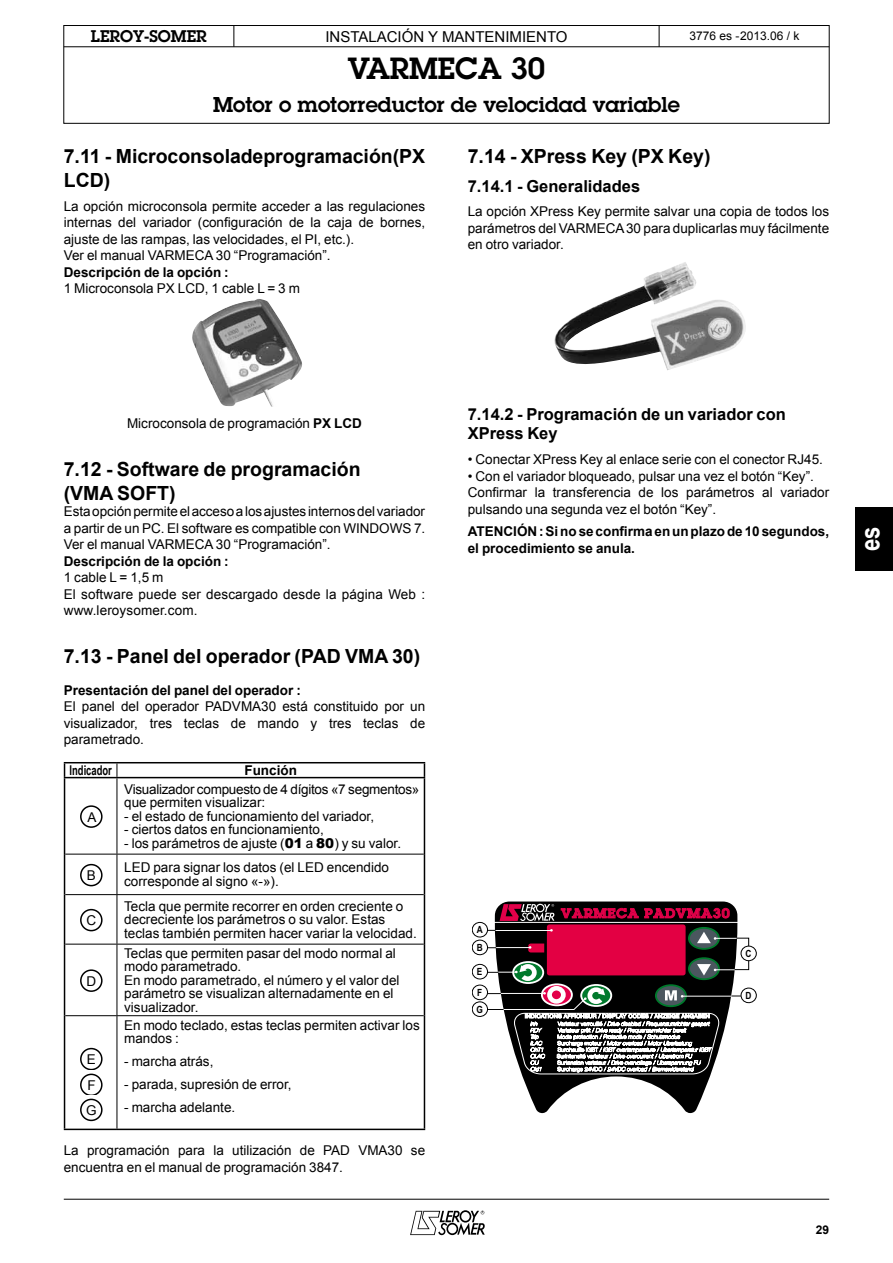
<style>
.page{position:relative;width:893px;height:1263px;background:#fff}
.page>*{position:absolute;margin:0;border:0;box-sizing:border-box;transform-origin:0 0}
.t1{font:600 30px "Lubalin Graph";color:#000}
.t2{font:700 27px "Arial Narrow";color:#fff}
.t3{font:600 21px "Lubalin Graph";color:#000}
.t4{font:700 19.5px/24px "Arial";color:#000}
.t5{font:700 16.5px/19.5px "Arial";color:#000}
.t6{font:600 16.5px "Lubalin Graph";color:#000}
.t7{font:15px "Arial";color:#000}
.t8{font:13.5px/16.5px "Arial";color:#000}
.t9{font:700 13.5px/16.5px "Arial";color:#000}
.t10{font:13.5px/13.5px "Arial";letter-spacing:-.02em;color:#000}
.t11{font:700 13.5px "Arial Narrow";color:#000;scale:.85 1}
.t12{font:600 13.05px "Lubalin Graph";letter-spacing:.07em;color:#e3004a;scale:1.05 1}
.t13{font:12px "Arial";color:#000}
.t14{font:700 12px "Arial";color:#000}
.t15{font:700 9.9px/20.7px "Arial";color:#000;scale:.84 1}
.s1{font-weight:700}
.s2{font-weight:900}
</style>
<div class="page">
<hr style="left:64px;top:1199px;width:765px;height:1px;background:#000">
<div style="left:63px;top:25px;width:767px;height:99px;border:1px solid #000"></div>
<svg style="left:233px;top:26px;width:1px;height:20px"></svg>
<svg style="left:659px;top:26px;width:1px;height:20px"></svg>
<hr style="left:64px;top:46px;width:765px;height:1px;background:#000">
<svg style="left:410px;top:1210px;width:75px;height:25px"></svg>
<img style="left:192px;top:299px;width:110px;height:108px">
<svg style="left:501px;top:901px;width:230px;height:212px"></svg>
<div style="left:472px;top:922px;width:16px;height:15px;border:1px solid #000;border-radius:50%"></div>
<div style="left:740px;top:987px;width:16px;height:16px;border:1px solid #000;border-radius:50%"></div>
<div style="left:472px;top:939px;width:16px;height:16px;border:1px solid #000;border-radius:50%"></div>
<div style="left:472px;top:964px;width:16px;height:15px;border:1px solid #000;border-radius:50%"></div>
<div style="left:472px;top:984px;width:16px;height:16px;border:1px solid #000;border-radius:50%"></div>
<div style="left:472px;top:1001px;width:16px;height:16px;border:1px solid #000;border-radius:50%"></div>
<svg style="left:487px;top:904px;width:262px;height:175px"></svg>
<div style="left:740px;top:945px;width:16px;height:16px;background:#fff;border:1px solid #000;border-radius:50%"></div>
<img style="left:554px;top:262px;width:192px;height:108px">
<div style="left:856px;top:507px;width:37px;height:64px;background:#000"></div>
<svg style="left:65px;top:763px;width:359px;height:365px"></svg>
<svg style="left:424px;top:763px;width:1px;height:14px"></svg>
<hr style="left:424px;top:1016px;width:1px;height:112px;background:#000">
<hr style="left:117px;top:1128px;width:308px;height:2px;background:#000">
<hr style="left:64px;top:1016px;width:1px;height:112px;background:#000">
<hr style="left:117px;top:1016px;width:1px;height:112px;background:#000">
<hr style="left:64px;top:1128px;width:53px;height:2px;background:#000">
<hr style="left:424px;top:944px;width:1px;height:72px;background:#000">
<hr style="left:117px;top:1015px;width:307px;height:1px;background:#000">
<hr style="left:64px;top:944px;width:1px;height:72px;background:#000">
<hr style="left:117px;top:944px;width:1px;height:71px;background:#000">
<hr style="left:65px;top:1015px;width:52px;height:1px;background:#000">
<hr style="left:424px;top:895px;width:1px;height:49px;background:#000">
<hr style="left:117px;top:944px;width:307px;height:1px;background:#000">
<hr style="left:64px;top:895px;width:1px;height:49px;background:#000">
<hr style="left:117px;top:895px;width:1px;height:49px;background:#000">
<hr style="left:65px;top:944px;width:52px;height:1px;background:#000">
<hr style="left:424px;top:854px;width:1px;height:41px;background:#000">
<hr style="left:117px;top:894px;width:307px;height:1px;background:#000">
<hr style="left:64px;top:854px;width:1px;height:41px;background:#000">
<hr style="left:117px;top:854px;width:1px;height:40px;background:#000">
<hr style="left:65px;top:894px;width:52px;height:1px;background:#000">
<hr style="left:424px;top:778px;width:1px;height:76px;background:#000">
<hr style="left:117px;top:854px;width:307px;height:1px;background:#000">
<hr style="left:64px;top:778px;width:1px;height:76px;background:#000">
<hr style="left:117px;top:778px;width:1px;height:76px;background:#000">
<hr style="left:65px;top:854px;width:52px;height:1px;background:#000">
<hr style="left:117px;top:762px;width:308px;height:1px;background:#000">
<hr style="left:117px;top:777px;width:308px;height:1px;background:#000">
<svg style="left:64px;top:763px;width:1px;height:14px"></svg>
<hr style="left:64px;top:762px;width:53px;height:1px;background:#000">
<svg style="left:117px;top:763px;width:1px;height:14px"></svg>
<hr style="left:64px;top:777px;width:53px;height:1px;background:#000">
<div style="left:78px;top:802px;width:26px;height:27px;background:#fff"></div>
<div style="left:80px;top:805px;width:23px;height:23px;border:2px solid #000;border-radius:50%"></div>
<div style="left:78px;top:861px;width:26px;height:27px;background:#fff"></div>
<div style="left:80px;top:864px;width:23px;height:22px;border:2px solid #000;border-radius:50%"></div>
<div style="left:78px;top:906px;width:26px;height:27px;background:#fff"></div>
<div style="left:80px;top:909px;width:23px;height:22px;border:2px solid #000;border-radius:50%"></div>
<div style="left:78px;top:966px;width:26px;height:27px;background:#fff"></div>
<div style="left:80px;top:969px;width:23px;height:23px;border:2px solid #000;border-radius:50%"></div>
<div style="left:78px;top:1045px;width:26px;height:27px;background:#fff"></div>
<div style="left:80px;top:1048px;width:23px;height:22px;border:2px solid #000;border-radius:50%"></div>
<div style="left:78px;top:1070px;width:26px;height:27px;background:#fff"></div>
<div style="left:80px;top:1073px;width:23px;height:23px;border:2px solid #000;border-radius:50%"></div>
<div style="left:78px;top:1096px;width:26px;height:27px;background:#fff"></div>
<div style="left:80px;top:1099px;width:23px;height:22px;border:2px solid #000;border-radius:50%"></div>
<p class="t7" style="left:325px;top:27px;width:141px">InstalACIÓN Y MANT</p>
<p class="t7" style="left:485px;top:27px;width:85px">ENIMIENTO</p>
<h1 class="t1" style="left:348px;top:49px;width:199px">VARMECA 30</h1>
<h3 class="t3" style="left:213px;top:91px;width:468px">Motor o motorreductor de velocidad variable</h3>
<h3 class="t4" style="left:64px;top:145px;width:363px">7.11 - Microconsola de programación (PX<br>LCD)</h3>
<p class="t8" style="left:64px;top:198px;width:363px">La opción microconsola permite acceder a las regulaciones internas del variador (configuración de la caja de bornes, ajuste de las rampas, las velocidades, el PI, etc.).<br>Ver el manual VARMECA 30 “Programación”.</p>
<p class="t9" style="left:64px;top:264px;width:167px">Descripción de la opción :</p>
<p class="t8" style="left:64px;top:280px;width:238px">1 Microconsola PX LCD, 1 cable L = 3 m</p>
<p class="t6" style="left:91px;top:25px;width:117px">LEROY-SOMER</p>
<p class="t13" style="left:689px;top:28px;width:111px">3776 es -2013.06 / k</p>
<h3 class="t4" style="left:468px;top:145px;width:244px">7.14 - XPress Key (PX Key)</h3>
<p class="t5" style="left:468px;top:177px;width:174px">7.14.1 - Generalidades</p>
<p class="t8" style="left:468px;top:203px;width:363px;text-align:justify">La opción XPress Key permite salvar una copia de todos los parámetros del VARMECA 30 para duplicarlas muy fácilmente en otro variador.</p>
<p class="t8" style="left:127px;top:415px;width:236px">Microconsola de programación <span class="s1">PX LCD</span></p>
<h3 class="t4" style="left:64px;top:458px;width:298px">7.12 - Software de programación (VMA SOFT)</h3>
<p class="t8" style="left:64px;top:504px;width:363px;text-align:justify">Esta opción permite el acceso a los ajustes internos del variador a partir de un PC. El software es compatible con WIN DOWS 7.<br>Ver el manual VARMECA 30 “Programación”.</p>
<p class="t9" style="left:64px;top:553px;width:167px">Descripción de la opción :</p>
<p class="t8" style="left:64px;top:570px;width:363px">1 cable L = 1,5 m<br>El software puede ser descargado desde la página Web : www.leroysomer.com.</p>
<h3 class="t4" style="left:64px;top:645px;width:358px">7.13 - Panel del operador (PAD VMA 30)</h3>
<p class="t9" style="left:64px;top:682px;width:239px">Presentación del panel del operador :</p>
<p class="t8" style="left:64px;top:699px;width:363px;text-align:justify">El panel del operador PADVMA30 está constituido por un visualizador, tres teclas de mando y tres teclas de parametrado.</p>
<p class="t11" style="left:70px;top:760px;width:51px">Indicador</p>
<p class="t9" style="left:244px;top:762px;width:54px">Función</p>
<p class="t8" style="left:87px;top:809px;width:11px">A</p>
<p class="t10" style="left:124px;top:782px;width:297px">Visualizador compuesto de 4 dígitos «7 segmentos» que permiten visualizar:</p>
<p class="t8" style="left:124px;top:808px;width:251px">- el estado de funcionamiento del variador,</p>
<p class="t8" style="left:124px;top:821px;width:201px">- ciertos datos en funcionamiento,</p>
<p class="t8" style="left:124px;top:835px;width:278px">- los parámetros de ajuste (<span class="s2">01</span> a <span class="s2">80</span>) y su valor.</p>
<p class="t8" style="left:87px;top:867px;width:11px">B</p>
<p class="t8" style="left:124px;top:861px;width:266px;line-height:13.5px">LED para signar los datos (el LED encendido corresponde al signo «-»).</p>
<p class="t8" style="left:87px;top:912px;width:11px">C</p>
<p class="t8" style="left:124px;top:899px;width:294px;line-height:13.5px">Tecla que permite recorrer en orden creciente o decreciente los parámetros o su valor. Estas teclas también permiten hacer variar la velocidad.</p>
<p class="t8" style="left:87px;top:973px;width:11px">D</p>
<p class="t8" style="left:124px;top:946px;width:277px;line-height:13.5px">Teclas que permiten pasar del modo normal al modo parametrado.<br>En modo parametrado, el número y el valor del parámetro se visualizan alternadamente en el visualizador.</p>
<p class="t8" style="left:124px;top:1018px;width:297px;line-height:13.5px">En modo teclado, estas teclas permiten activar los mandos :</p>
<p class="t8" style="left:124px;top:1053px;width:91px">- marcha atrás,</p>
<p class="t8" style="left:124px;top:1076px;width:169px">- parada, supresión de error,</p>
<p class="t8" style="left:124px;top:1099px;width:113px">- marcha adelante.</p>
<p class="t8" style="left:64px;top:1142px;width:363px">La programación para la utilización de PAD VMA30 se encuentra en el manual de programación 3847.</p>
<p class="t8" style="left:86px;top:1047px;width:12px;line-height:25.3px;text-align:justify">E F G</p>
<p class="t5" style="left:468px;top:405px;width:320px">7.14.2 - Programación de un variador con<br>XPress Key</p>
<p class="t8" style="left:468px;top:451px;width:357px">• Conectar XPress Key al enlace serie con el conector RJ45.</p>
<p class="t8" style="left:468px;top:468px;width:363px">• Con el variador bloqueado, pulsar una vez el botón “Key”.<br>Confirmar la transferencia de los parámetros al variador pulsando una segunda vez el botón “Key”.</p>
<p class="t9" style="left:468px;top:524px;width:363px">ATENCIÓN : Si no se confirma en un plazo de 10 segundos, el procedimiento se anula.</p>
<h2 class="t2" style="left:849px;top:551px;width:26px;rotate:-90deg">es</h2>
<p class="t15" style="left:477px;top:920px;width:9px">A</p>
<p class="t15" style="left:477px;top:938px;width:9px">B</p>
<p class="t15" style="left:477px;top:962px;width:8px">E<br>F</p>
<p class="t15" style="left:476px;top:999px;width:9px">G</p>
<p class="t12" style="left:561px;top:905px;width:162px">VARMECA PADVMA30</p>
<p class="t15" style="left:745px;top:944px;width:9px">C</p>
<p class="t15" style="left:745px;top:985px;width:9px">D</p>
<p class="t14" style="left:816px;top:1222px;width:15px">29</p>
</div>
